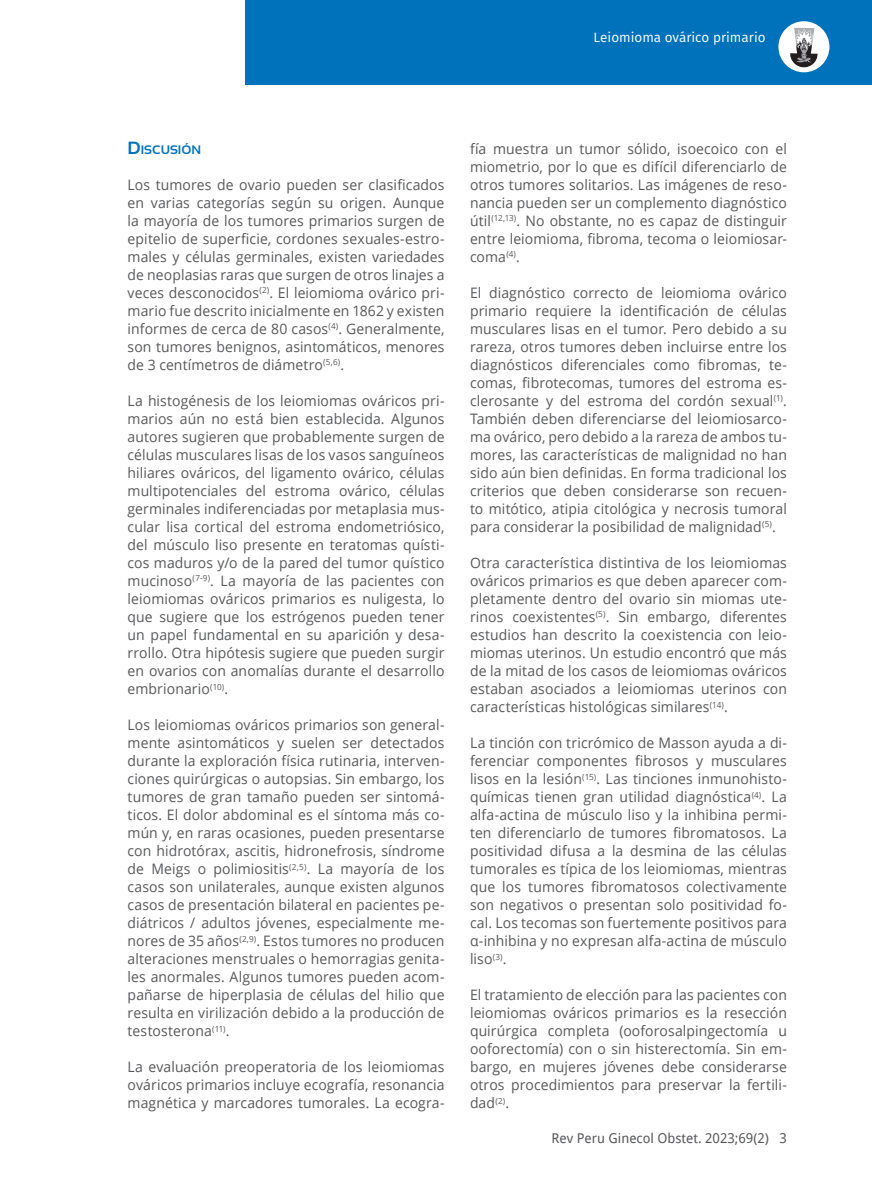
<style>
.page{position:relative;width:872px;height:1191px;background:#fff}
.page>*{position:absolute;margin:0;border:0;box-sizing:border-box;transform-origin:0 0}
.t1{font:14.4px/18px "Open Sans";letter-spacing:.005em;color:#57585a;text-align:justify}
.t2{font:13.5px "Droid Sans";color:#57585a}
.t3{font:13.5px "Fira Sans";color:#fff}
.t4{font:700 12.3px "Sansation";color:#0072bc}
.s1{font-size:17.7px}
</style>
<div class="page">
<div style="left:246px;top:0;width:626px;height:85px;background:#0072bc"></div>
<div style="left:778px;top:21px;width:51px;height:51px;background:#fff;border-radius:50%"></div>
<svg style="left:790px;top:28px;width:28px;height:40px"></svg>
<p class="t3" style="left:593px;top:28px;width:174px">Leiomioma ovárico primario</p>
<p class="t4" style="left:128px;top:143px;width:75px"><span class="s1">D</span>ISCUSIÓN</p>
<p class="t1" style="left:128px;top:175px;width:318px">Los tumores de ovario pueden ser clasificados en varias categorías según su origen. Aunque la mayoría de los tumores primarios surgen de epitelio de superficie, cordones sexuales-estro&shy;males y células germinales, existen variedades de neoplasias raras que surgen de otros linajes a veces desconocidos<sup>(2)</sup>. El leiomioma ovárico pri&shy;mario fue descrito inicialmente en 1862 y existen informes de cerca de 80 casos<sup>(4)</sup>. Generalmente, son tumores benignos, asintomáticos, menores de 3 centímetros de diámetro<sup>(5,6)</sup>.</p>
<p class="t1" style="left:128px;top:391px;width:318px">La histogénesis de los leiomiomas ováricos pri&shy;marios aún no está bien establecida. Algunos autores sugieren que probablemente surgen de células musculares lisas de los vasos sanguíneos hiliares ováricos, del ligamento ovárico, células multipotenciales del estroma ovárico, células germinales indiferenciadas por metaplasia mus&shy;cular lisa cortical del estroma endometriósico, del músculo liso presente en teratomas quísti&shy;cos maduros y/o de la pared del tumor quístico mucinoso<sup>(7-9)</sup>. La mayoría de las pacientes con leiomiomas ováricos primarios es nuligesta, lo que sugiere que los estrógenos pueden tener un papel fundamental en su aparición y desa&shy;rrollo. Otra hipótesis sugiere que pueden surgir en ovarios con anomalías durante el desarrollo embrionario<sup>(10)</sup>.</p>
<p class="t1" style="left:128px;top:715px;width:318px">Los leiomiomas ováricos primarios son general&shy;mente asintomáticos y suelen ser detectados durante la exploración física rutinaria, interven&shy;ciones quirúrgicas o autopsias. Sin embargo, los tumores de gran tamaño pueden ser sintomá&shy;ticos. El dolor abdominal es el síntoma más co&shy;mún y, en raras ocasiones, pueden presentarse con hidrotórax, ascitis, hidronefrosis, síndrome de Meigs o polimiositis<sup>(2,5)</sup>. La mayoría de los casos son unilaterales, aunque existen algunos casos de presentación bilateral en pacientes pe&shy;diátricos / adultos jóvenes, especialmente me&shy;nores de 35 años<sup>(2,9)</sup>. Estos tumores no producen alteraciones menstruales o hemorragias genita&shy;les anormales. Algunos tumores pueden acom&shy;pañarse de hiperplasia de células del hilio que resulta en virilización debido a la producción de testosterona<sup>(11)</sup>.</p>
<p class="t1" style="left:128px;top:1057px;width:318px">La evaluación preoperatoria de los leiomiomas ováricos primarios incluye ecografía, resonancia magnética y marcadores tumorales. La ecogra-</p>
<p class="t1" style="left:470px;top:139px;width:318px">fía muestra un tumor sólido, isoecoico con el miometrio, por lo que es difícil diferenciarlo de otros tumores solitarios. Las imágenes de reso&shy;nancia pueden ser un complemento diagnóstico útil<sup>(12,13)</sup>. No obstante, no es capaz de distinguir entre leiomioma, fibroma, tecoma o leiomiosar&shy;coma<sup>(4)</sup>.</p>
<p class="t1" style="left:470px;top:283px;width:318px">El diagnóstico correcto de leiomioma ovárico primario requiere la identificación de células musculares lisas en el tumor. Pero debido a su rareza, otros tumores deben incluirse entre los diagnósticos diferenciales como fibromas, te&shy;comas, fibrotecomas, tumores del estroma es&shy;clerosante y del estroma del cordón sexual<sup>(1)</sup>.<br>También deben diferenciarse del leiomiosarco&shy;ma ovárico, pero debido a la rareza de ambos tu&shy;mores, las características de malignidad no han sido aún bien definidas. En forma tradicional los criterios que deben considerarse son recuen&shy;to mitótico, atipia citológica y necrosis tumoral para considerar la posibilidad de malignidad<sup>(5)</sup>.</p>
<p class="t1" style="left:470px;top:553px;width:318px">Otra característica distintiva de los leiomiomas ováricos primarios es que deben aparecer com&shy;pletamente dentro del ovario sin miomas ute&shy;rinos coexistentes<sup>(5)</sup>. Sin embargo, diferentes estudios han descrito la coexistencia con leio&shy;miomas uterinos. Un estudio encontró que más de la mitad de los casos de leiomiomas ováricos estaban asociados a leiomiomas uterinos con características histológicas similares<sup>(14)</sup>.</p>
<p class="t1" style="left:470px;top:733px;width:318px">La tinción con tricrómico de Masson ayuda a di&shy;ferenciar componentes fibrosos y musculares lisos en la lesión<sup>(15)</sup>. Las tinciones inmunohisto&shy;químicas tienen gran utilidad diagnóstica<sup>(4)</sup>. La alfa-actina de músculo liso y la inhibina permi&shy;ten diferenciarlo de tumores fibromatosos. La positividad difusa a la desmina de las células tumorales es típica de los leiomiomas, mientras que los tumores fibromatosos colectivamente son negativos o presentan solo positividad fo&shy;cal. Los tecomas son fuertemente positivos para α-inhibina y no expresan alfa-actina de músculo liso<sup>(3)</sup>.</p>
<p class="t1" style="left:470px;top:985px;width:318px">El tratamiento de elección para las pacientes con leiomiomas ováricos primarios es la resección quirúrgica completa (ooforosalpingectomía u ooforectomía) con o sin histerectomía. Sin em&shy;bargo, en mujeres jóvenes debe considerarse otros procedimientos para preservar la fertili&shy;dad<sup>(2)</sup>.</p>
<p class="t2" style="left:551px;top:1128px;width:237px">Rev Peru Ginecol Obstet. 2023;69(2) 3</p>
</div>
